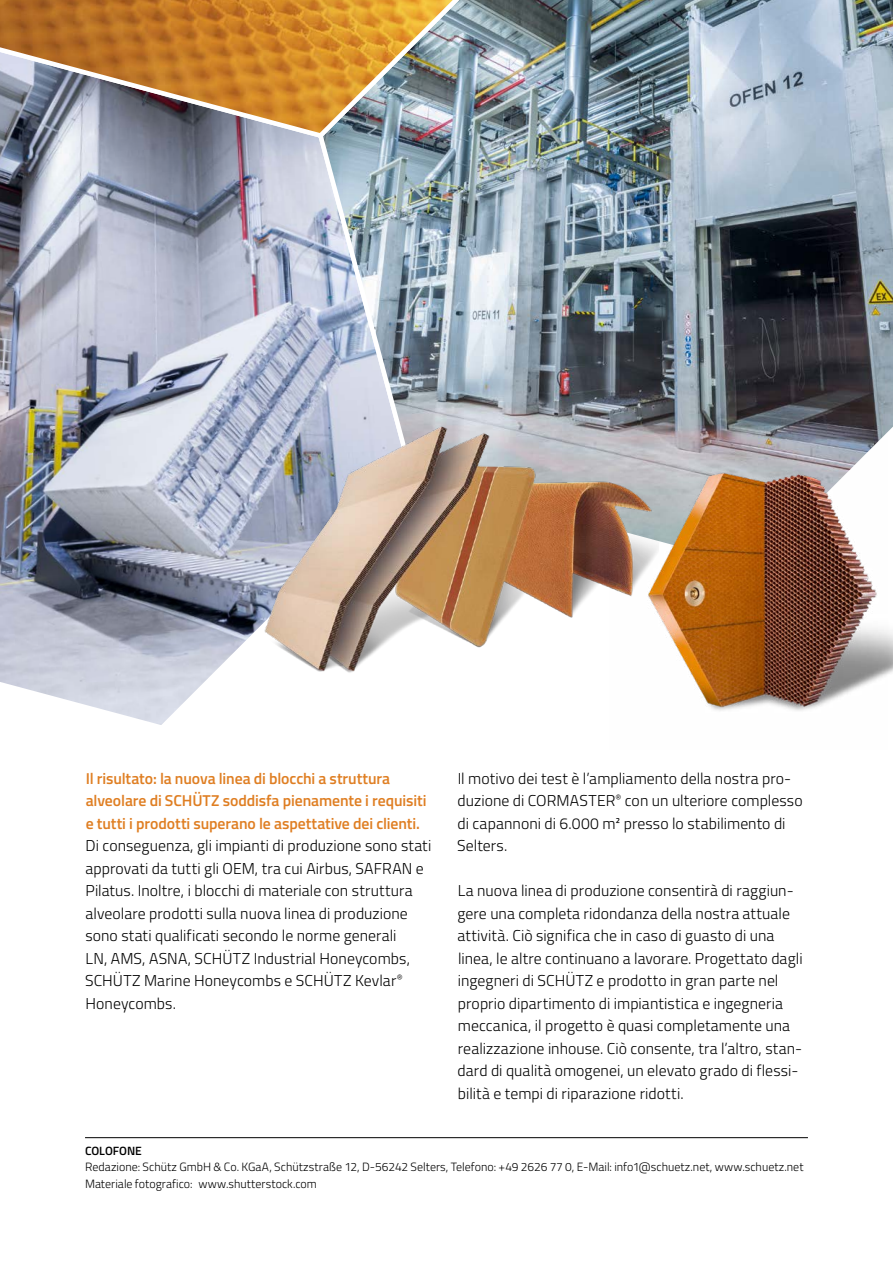
<style>
.page{position:relative;width:893px;height:1263px;background:#fff}
.page>*{position:absolute;margin:0;border:0;box-sizing:border-box;transform-origin:0 0}
.t1{font:300 15.75px/22.5px "Cairo";letter-spacing:.005em;color:#000}
.t2{font:600 15.75px/22.5px "Cairo";letter-spacing:-.005em;color:#df7e22}
.t3{font:300 12px/16.5px "Cairo";color:#000}
.t4{font:600 12px "Cairo";color:#000}
</style>
<div class="page">
<img style="left:0;top:140px;width:315px;height:585px">
<img style="left:315px;top:0;width:578px;height:365px">
<img style="left:208px;top:365px;width:401px;height:360px">
<img style="left:609px;top:351px;width:284px;height:360px">
<img style="left:0;top:0;width:576px;height:140px">
<hr style="left:85px;top:1137px;width:723px;height:1px;background:#000">
<p class="t2" style="left:86px;top:767px;width:342px">Il risultato: la nuova linea di blocchi a struttura alveolare di SCHÜTZ soddisfa pienamente i requisiti e tutti i prodotti superano le aspettative dei clienti.</p>
<p class="t1" style="left:85px;top:834px;width:348px">Di conseguenza, gli impianti di produzione sono stati approvati da tutti gli OEM, tra cui Airbus, SAFRAN e Pilatus. Inoltre, i blocchi di materiale con struttura alveolare prodotti sulla nuova linea di produzione sono stati qualificati secondo le norme generali<br>LN, AMS, ASNA, SCHÜTZ Industrial Honeycombs, SCHÜTZ Marine Honeycombs e SCHÜTZ Kevlar<sup>® </sup>Honeycombs.</p>
<p class="t1" style="left:457px;top:767px;width:347px">Il motivo dei test è l’ampliamento della nostra pro&shy;duzione di CORMASTER<sup>®</sup> con un ulteriore complesso di capannoni di 6.000 m2 presso lo stabilimento di Selters.</p>
<p class="t1" style="left:457px;top:879px;width:347px">La nuova linea di produzione consentirà di raggiun&shy;gere una completa ridondanza della nostra attuale attività. Ciò significa che in caso di guasto di una linea, le altre continuano a lavorare. Progettato dagli ingegneri di SCHÜTZ e prodotto in gran parte nel proprio dipartimento di impiantistica e ingegneria meccanica, il progetto è quasi completamente una realizzazione inhouse. Ciò consente, tra l’altro, stan&shy;dard di qualità omogenei, un elevato grado di flessi&shy;bilità e tempi di riparazione ridotti.</p>
<p class="t4" style="left:85px;top:1142px;width:58px">COLOFONE</p>
<p class="t3" style="left:85px;top:1159px;width:720px">Redazione: Schütz GmbH &amp; Co. KGaA, Schützstraße 12, D-56242 Selters, Telefono: +49 2626 77 0, E-Mail: info1@schuetz.net, www.schuetz.net<br>Materiale fotografico: www.shutterstock.com</p>
</div>
